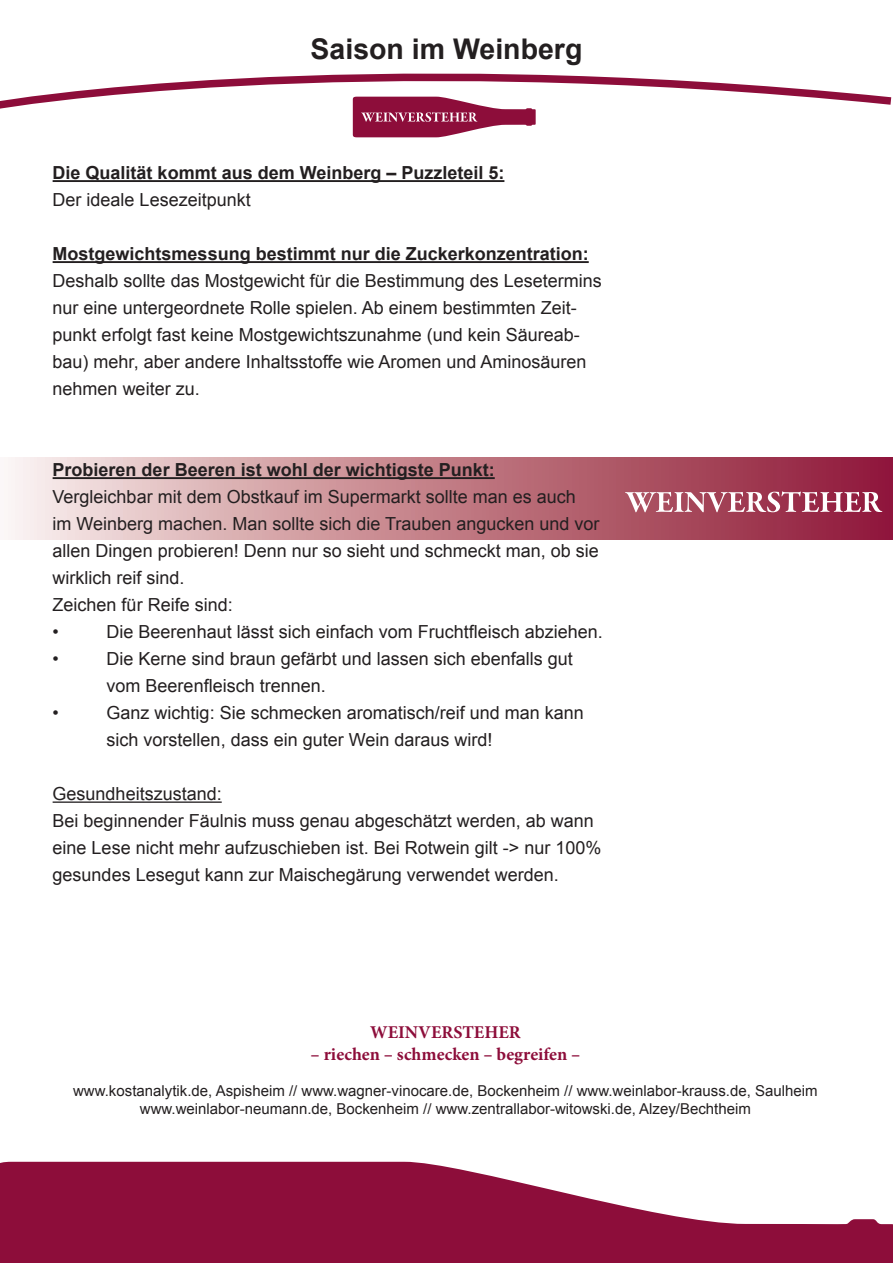
<style>
.page{position:relative;width:893px;height:1263px;background:#fff}
.page>*{position:absolute;margin:0;border:0;box-sizing:border-box;transform-origin:0 0}
.t1{font:700 28.5px "Arial";color:#231f20}
.t2{font:18px/27px "Arial";color:#231f20}
.t3{font:700 18px "Arial";color:#231f20}
.t4{font:700 18px "Minion Pro";color:#8d0d3a}
.t5{font:15px/18px "Arial";color:#231f20;text-align:center}
</style>
<div class="page">
<svg style="left:11px;top:457px;width:882px;height:82px;background:#c4838e"></svg>
<hr style="left:53px;top:180px;width:451px;height:2px;background:#231f20">
<hr style="left:53px;top:261px;width:536px;height:2px;background:#231f20">
<hr style="left:53px;top:477px;width:442px;height:2px;background:#231f20">
<hr style="left:53px;top:801px;width:169px;height:2px;background:#231f20">
<svg style="left:353px;top:113px;width:183px;height:24px"></svg>
<svg style="left:0;top:73px;width:892px;height:40px"></svg>
<svg style="left:0;top:1162px;width:893px;height:101px;fill:#8d0d3a"></svg>
<svg style="left:625px;top:491px;width:257px;height:21px"></svg>
<h1 class="t1" style="left:311px;top:30px;width:273px">Saison im Weinberg</h1>
<p class="t3" style="left:53px;top:161px;width:453px">Die Qualität kommt aus dem Weinberg – Puzzleteil 5:</p>
<p class="t2" style="left:53px;top:187px;width:200px">Der ideale Lesezeitpunkt</p>
<p class="t3" style="left:53px;top:242px;width:538px">Mostgewichtsmessung bestimmt nur die Zuckerkonzentration:</p>
<p class="t2" style="left:53px;top:268px;width:551px">Deshalb sollte das Mostgewicht für die Bestimmung des Lesetermins nur eine untergeordnete Rolle spielen. Ab einem bestimmten Zeit&shy;punkt erfolgt fast keine Mostgewichtszunahme (und kein Säureab&shy;bau) mehr, aber andere Inhaltsstoffe wie Aromen und Aminosäuren nehmen weiter zu.</p>
<p class="t3" style="left:53px;top:458px;width:444px">Probieren der Beeren ist wohl der wichtigste Punkt:</p>
<p class="t2" style="left:53px;top:484px;width:548px">Vergleichbar mit dem Obstkauf im Supermarkt sollte man es auch<br>im Weinberg machen. Man sollte sich die Trauben angucken und vor allen Dingen probieren! Denn nur so sieht und schmeckt man, ob sie wirklich reif sind.<br>Zeichen für Reife sind:<br>•</p>
<p class="t2" style="left:107px;top:619px;width:498px">Die Beerenhaut lässt sich einfach vom Fruchtfleisch abziehen.</p>
<p class="t2" style="left:53px;top:646px;width:8px">•</p>
<p class="t2" style="left:107px;top:646px;width:468px">Die Kerne sind braun gefärbt und lassen sich ebenfalls gut vom Beerenfleisch trennen.</p>
<p class="t2" style="left:53px;top:700px;width:8px">•</p>
<p class="t2" style="left:107px;top:700px;width:479px">Ganz wichtig: Sie schmecken aromatisch/reif und man kann sich vorstellen, dass ein guter Wein daraus wird!</p>
<p class="t2" style="left:53px;top:781px;width:550px">Gesundheitszustand:<br>Bei beginnender Fäulnis muss genau abgeschätzt werden, ab wann eine Lese nicht mehr aufzuschieben ist. Bei Rotwein gilt -&gt; nur 100% gesundes Lesegut kann zur Maischegärung verwendet werden.</p>
<p class="t4" style="left:370px;top:1019px;width:152px">WEINVERSTEHER</p>
<p class="t4" style="left:311px;top:1041px;width:271px">– riechen – schmecken – begreifen –</p>
<p class="t5" style="left:73px;top:1081px;width:746px">www.kostanalytik.de, Aspisheim // www.wagner-vinocare.de, Bockenheim // www.weinlabor-krauss.de, Saulheim www.weinlabor-neumann.de, Bockenheim // www.zentrallabor-witowski.de, Alzey/Bechtheim</p>
</div>
